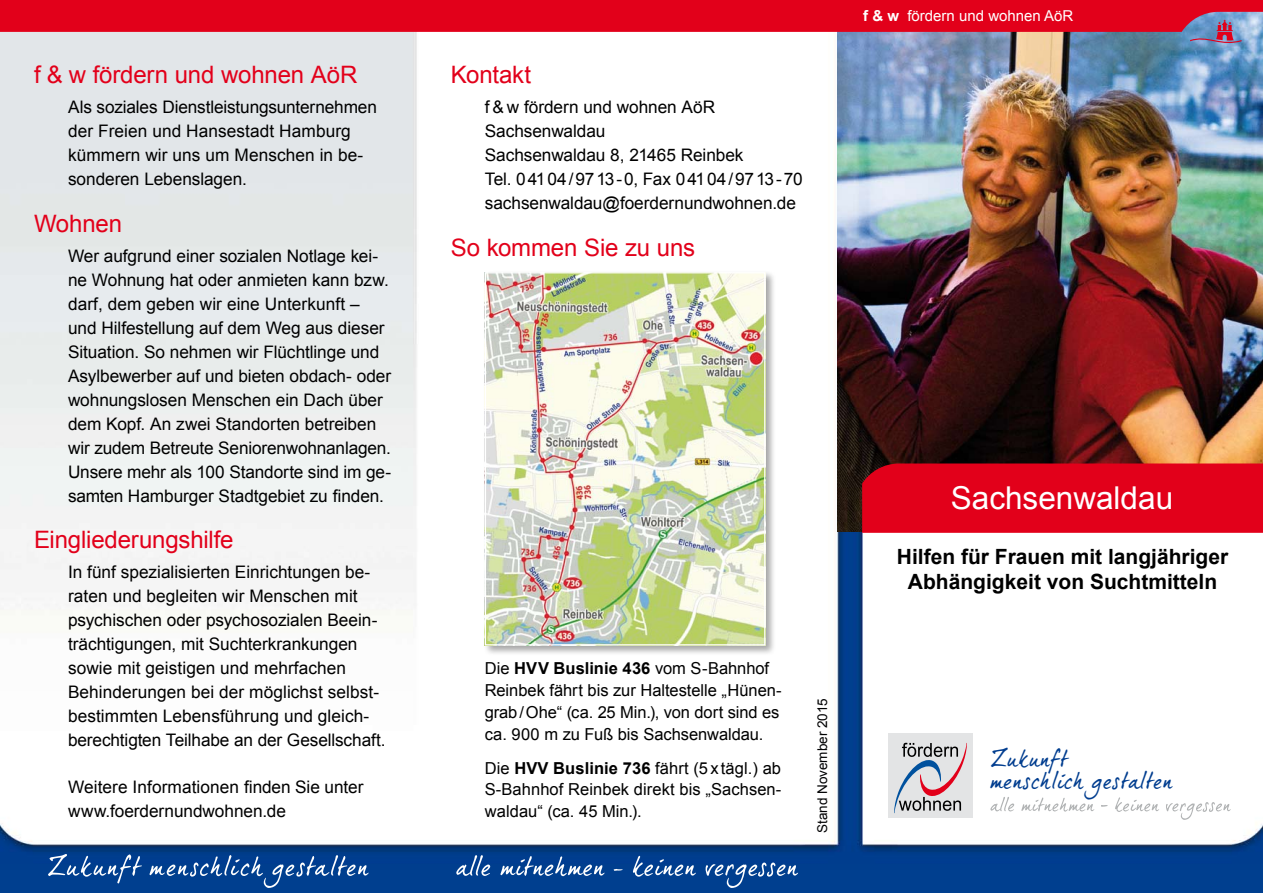
<style>
.page{position:relative;width:1263px;height:893px;background:#fff}
.page>*{position:absolute;margin:0;border:0;box-sizing:border-box;transform-origin:0 0}
.t1{font:31.5px "Arial";color:#fff}
.t2{font:24px "Arial";letter-spacing:-.005em;color:#e2001a}
.t3{font:23.85px/22.6px "Dear Joe 5 CASUAL";letter-spacing:-.03em;color:#003d8f}
.t4{font:700 21px/25.5px "Arial";color:#000;text-align:center}
.t5{font:17.25px/24px "Arial";letter-spacing:-.005em;color:#000}
.t6{font:16.5px/21.9px "Arial";color:#000}
.t7{font:15px "Arial";color:#fff}
.t8{font:13.5px "Arial";color:#000}
.s1{font-weight:700}
</style>
<div class="page">
<img style="left:0;top:44px;width:1263px;height:849px">
<img style="left:838px;top:44px;width:425px;height:487px">
<svg style="left:0;top:0;width:1263px;height:44px;background:#d93d53"></svg>
<div style="left:862px;top:463px;width:401px;height:70px;background:#e2001a"></div>
<div style="left:888px;top:734px;width:84px;height:84px;background:#e3e4e5"></div>
<svg style="left:894px;top:743px;width:73px;height:70px"></svg>
<svg style="left:990px;top:797px;width:24px;height:14px"></svg>
<svg style="left:1021px;top:797px;width:73px;height:15px"></svg>
<svg style="left:1101px;top:805px;width:7px;height:2px"></svg>
<svg style="left:1115px;top:797px;width:44px;height:15px"></svg>
<svg style="left:1166px;top:802px;width:65px;height:18px"></svg>
<svg style="left:456px;top:855px;width:342px;height:33px;background:#1e559c"></svg>
<svg style="left:48px;top:854px;width:321px;height:34px;background:#20569c"></svg>
<div style="left:483px;top:270px;width:299px;height:392px;background:#000;opacity:.35"></div>
<img style="left:487px;top:274px;width:276px;height:369px">
<div style="left:485px;top:272px;width:280px;height:373px;border:1px solid #fff"></div>
<h2 class="t2" style="left:34px;top:61px;width:325px">f &amp; w fördern und wohnen AöR</h2>
<p class="t5" style="left:68px;top:95px;width:310px">Als soziales Dienstleistungsunternehmen der Freien und Hansestadt Hamburg kümmern wir uns um Menschen in be&shy;sonderen Lebenslagen.</p>
<h2 class="t2" style="left:34px;top:210px;width:90px">Wohnen</h2>
<p class="t5" style="left:68px;top:244px;width:325px">Wer aufgrund einer sozialen Notlage kei&shy;ne Wohnung hat oder anmieten kann bzw. darf, dem geben wir eine Unterkunft – und Hilfestellung auf dem Weg aus dieser Situation. So nehmen wir Flüchtlinge und Asylbewerber auf und bieten obdach- oder wohnungslosen Menschen ein Dach über dem Kopf. An zwei Standorten betreiben wir zudem Betreute Seniorenwohnanlagen.<br>Unsere mehr als 100 Standorte sind im ge&shy;samten Hamburger Stadtgebiet zu finden.</p>
<h2 class="t2" style="left:34px;top:526px;width:201px">Eingliederungshilfe</h2>
<p class="t5" style="left:68px;top:560px;width:319px">In fünf spezialisierten Einrichtungen be&shy;raten und begleiten wir Menschen mit psychischen oder psychosozialen Beein&shy;trächtigungen, mit Suchterkrankungen sowie mit geistigen und mehrfachen Behinderungen bei der möglichst selbst&shy;bestimmten Lebensführung und gleich&shy;berechtigten Teilhabe an der Gesellschaft.</p>
<p class="t5" style="left:68px;top:775px;width:297px">Weitere Informationen finden Sie unter www.foerdernundwohnen.de</p>
<h2 class="t2" style="left:451px;top:61px;width:82px">Kontakt</h2>
<p class="t5" style="left:485px;top:95px;width:319px">f &amp; w fördern und wohnen AöR<br>Sachsenwaldau<br>Sachsenwaldau 8, 21465 Reinbek<br>Tel. 04104/9713-0, Fax 04104/9713-70 sachsenwaldau@foerdernundwohnen.de</p>
<h2 class="t2" style="left:451px;top:234px;width:246px">So kommen Sie zu uns</h2>
<p class="t7" style="left:863px;top:8px;width:212px"><span class="s1">f &amp; w</span> fördern und wohnen AöR</p>
<p class="t6" style="left:485px;top:658px;width:298px">Die <span class="s1">HVV Buslinie 436</span> vom S-Bahnhof Reinbek fährt bis zur Haltestelle „Hünen&shy;grab/Ohe“ (ca. 25 Min.), von dort sind es ca. 900 m zu Fuß bis Sachsenwaldau.</p>
<p class="t6" style="left:485px;top:757px;width:298px;text-align:justify">Die <span class="s1">HVV Buslinie 736</span> fährt (5x tägl.) ab S-Bahnhof Reinbek direkt bis „Sachsen&shy;waldau“ (ca. 45 Min.).</p>
<p class="t8" style="left:815px;top:833px;width:137px;rotate:-90deg">Stand November 2015</p>
<h1 class="t1" style="left:951px;top:480px;width:224px">Sachsenwaldau</h1>
<p class="t4" style="left:897px;top:544px;width:333px">Hilfen für Frauen mit langjähriger<br>Abhängigkeit von Suchtmitteln</p>
<h3 class="t3" style="left:990px;top:746px;width:184px">Zukunft<br>menschlich gestalten</h3>
</div>
